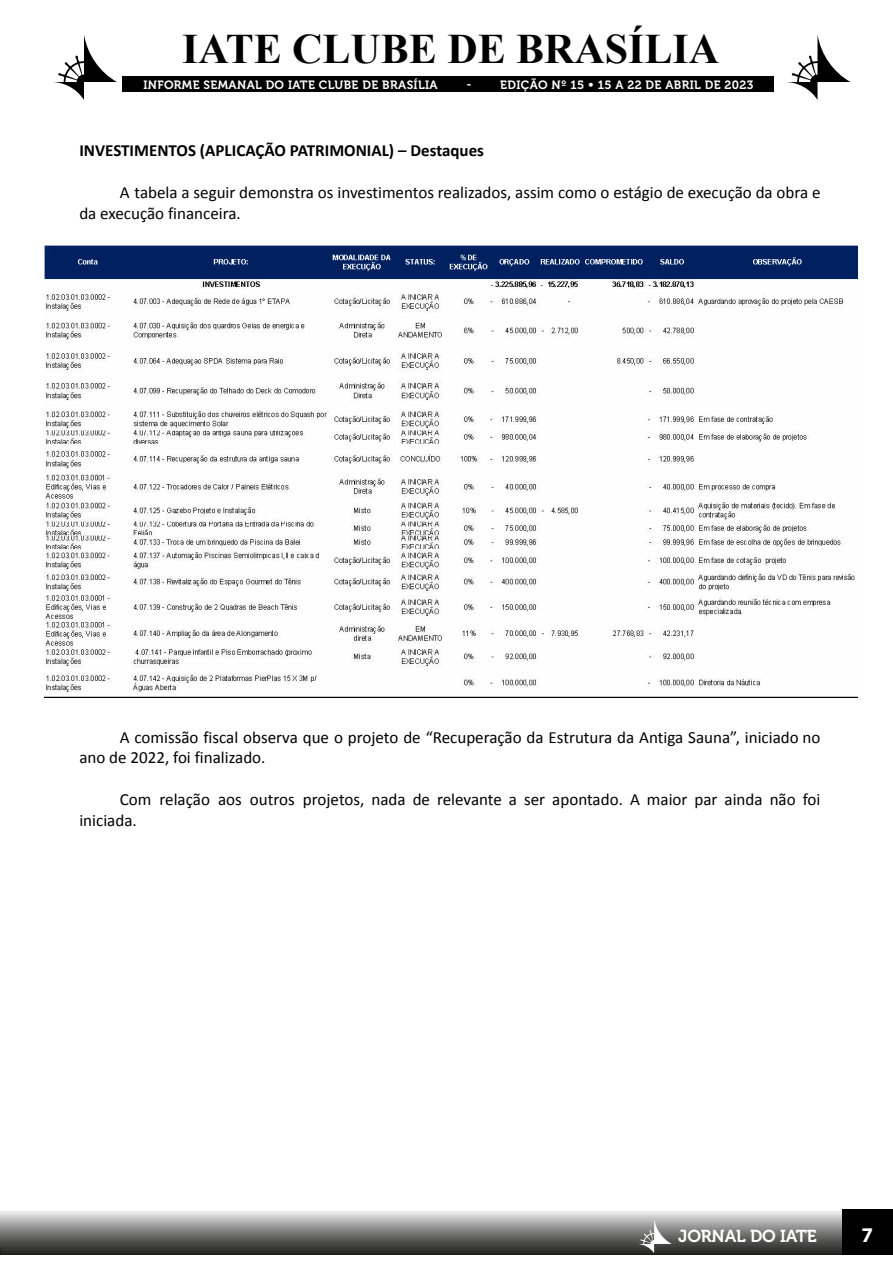
<style>
.page{position:relative;width:893px;height:1263px;background:#fff}
.page>*{position:absolute;margin:0;border:0;box-sizing:border-box;transform-origin:0 0}
.t1{font:700 42px "Times New Roman";color:#000}
.t2{font:700 21px "Myriad Pro";color:#fff}
.t3{font:17.25px "Museo 700";letter-spacing:-.01em;color:#fff}
.t4{font:16.95px/20.9px "Calibri";color:#000}
.t5{font:700 16.95px "Calibri";color:#000}
.t6{font:12px "Museo 700";letter-spacing:.03em;color:#fff}
</style>
<div class="page">
<svg style="left:787px;top:35px;width:63px;height:65px"></svg>
<svg style="left:53px;top:35px;width:64px;height:65px"></svg>
<div style="left:122px;top:77px;width:652px;height:15px;background:#000"></div>
<div style="left:0;top:1210px;width:893px;height:45px;background:linear-gradient(to bottom,#eaebea,#151513)"></div>
<svg style="left:621px;top:1210px;width:189px;height:43px"></svg>
<div style="left:842px;top:1209px;width:51px;height:46px;background:#000"></div>
<img style="left:44px;top:246px;width:814px;height:452px">
<h1 class="t1" style="left:182px;top:20px;width:539px">IATE CLUBE DE BRASÍLIA</h1>
<p class="t6" style="left:143px;top:78px;width:296px">INFORME SEMANAL DO IATE CLUBE DE BRASÍLIA</p>
<p class="t6" style="left:466px;top:78px;width:289px">- EDIÇÃO Nº 15 • 15 A 22 DE ABRIL DE 2023</p>
<p class="t5" style="left:79px;top:142px;width:406px">INVESTIMENTOS (APLICAÇÃO PATRIMONIAL) – Destaques</p>
<p class="t4" style="left:79px;top:182px;width:743px;text-indent:40px">A tabela a seguir demonstra os investimentos realizados, assim como o estágio de execução da obra e da execução financeira.</p>
<p class="t4" style="left:79px;top:727px;width:743px;text-indent:40px">A comissão fiscal observa que o projeto de “Recuperação da Estrutura da Antiga Sauna”, iniciado no ano de 2022, foi finalizado.</p>
<p class="t4" style="left:79px;top:789px;width:743px;text-indent:40px">Com relação aos outros projetos, nada de relevante a ser apontado. A maior par ainda não foi iniciada.</p>
<p class="t3" style="left:678px;top:1226px;width:140px">JORNAL DO IATE</p>
<p class="t2" style="left:862px;top:1222px;width:13px">7</p>
</div>
